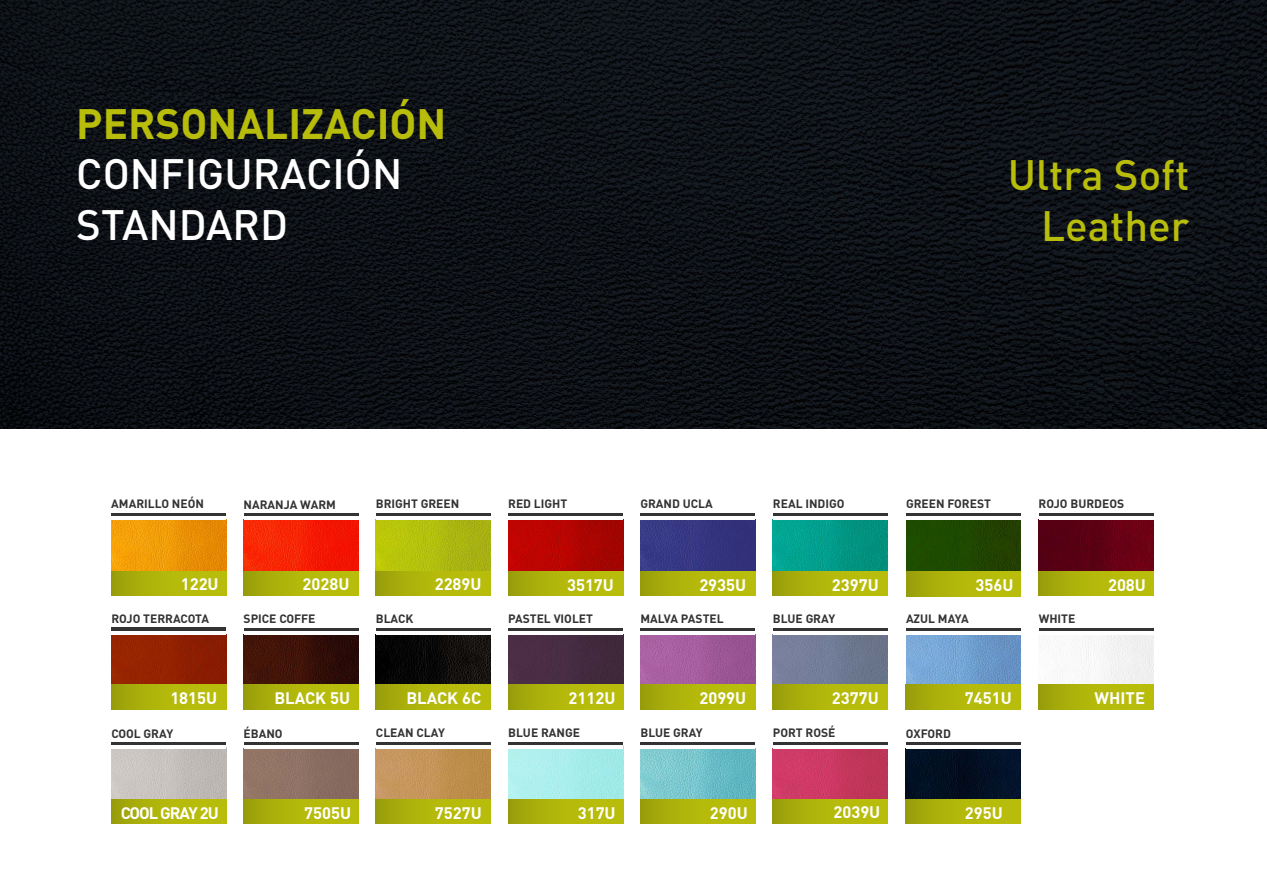
<style>
.page{position:relative;width:1267px;height:893px;background:#fff}
.page>*{position:absolute;margin:0;border:0;box-sizing:border-box;transform-origin:0 0}
.t1{font:500 42px/50.4px "DIN Pro";color:#fff}
.t2{font:500 42px/50.4px "DIN Pro";color:#b8bd0b;text-align:right}
.t3{font:700 42px "DIN Pro";color:#b8bd0b}
.t4{font:700 16.5px "DIN Pro";color:#fff}
.t5{font:700 16.5px "DIN Pro";letter-spacing:-.06em;color:#fff}
.t6{font:700 12px "DIN Pro";color:#333}
</style>
<div class="page">
<img style="left:111px;top:520px;width:115px;height:52px">
<img style="left:0;top:0;width:1266px;height:428px">
<img style="left:905px;top:749px;width:115px;height:50px">
<img style="left:772px;top:748px;width:115px;height:51px">
<img style="left:508px;top:749px;width:115px;height:50px">
<img style="left:640px;top:749px;width:115px;height:50px">
<img style="left:376px;top:749px;width:114px;height:50px">
<img style="left:243px;top:748px;width:115px;height:75px">
<img style="left:111px;top:749px;width:115px;height:50px">
<img style="left:1038px;top:635px;width:115px;height:50px">
<img style="left:906px;top:635px;width:114px;height:50px">
<img style="left:772px;top:634px;width:115px;height:51px">
<img style="left:640px;top:635px;width:115px;height:50px">
<img style="left:243px;top:634px;width:115px;height:51px">
<img style="left:376px;top:635px;width:114px;height:50px">
<img style="left:111px;top:635px;width:115px;height:50px">
<img style="left:1038px;top:519px;width:115px;height:53px">
<img style="left:906px;top:520px;width:114px;height:52px">
<img style="left:772px;top:519px;width:115px;height:53px">
<img style="left:640px;top:520px;width:115px;height:51px">
<img style="left:508px;top:520px;width:115px;height:51px">
<img style="left:376px;top:520px;width:114px;height:52px">
<img style="left:243px;top:519px;width:115px;height:53px">
<img style="left:508px;top:635px;width:115px;height:50px">
<hr style="left:111px;top:513px;width:115px;height:3px;background:#333">
<div style="left:111px;top:572px;width:115px;height:24px;background:linear-gradient(to right,#a0a50b,#bfc40b)"></div>
<hr style="left:243px;top:513px;width:115px;height:3px;background:#333">
<div style="left:243px;top:572px;width:115px;height:24px;background:linear-gradient(to right,#a0a50b,#bfc40b)"></div>
<hr style="left:376px;top:513px;width:114px;height:3px;background:#333">
<div style="left:376px;top:572px;width:114px;height:24px;background:linear-gradient(to right,#a1a60b,#bec30b)"></div>
<hr style="left:508px;top:513px;width:115px;height:3px;background:#333">
<div style="left:508px;top:571px;width:115px;height:25px;background:linear-gradient(to right,#a0a50b,#bfc40b)"></div>
<hr style="left:640px;top:513px;width:115px;height:3px;background:#333">
<div style="left:640px;top:571px;width:115px;height:25px;background:linear-gradient(to right,#a0a50b,#bfc40b)"></div>
<hr style="left:905px;top:513px;width:115px;height:3px;background:#333">
<div style="left:905px;top:572px;width:115px;height:24px;background:linear-gradient(to right,#a0a50b,#bfc40b)"></div>
<hr style="left:772px;top:513px;width:115px;height:3px;background:#333">
<div style="left:772px;top:572px;width:115px;height:24px;background:linear-gradient(to right,#a0a50b,#bfc40b)"></div>
<hr style="left:1038px;top:513px;width:115px;height:3px;background:#333">
<div style="left:1038px;top:572px;width:115px;height:24px;background:linear-gradient(to right,#a0a50b,#bfc40b)"></div>
<hr style="left:111px;top:628px;width:115px;height:3px;background:#333">
<div style="left:111px;top:685px;width:115px;height:24px;background:linear-gradient(to right,#a0a50b,#bfc40b)"></div>
<hr style="left:243px;top:628px;width:115px;height:3px;background:#333">
<div style="left:243px;top:685px;width:115px;height:24px;background:linear-gradient(to right,#a0a50b,#bfc40b)"></div>
<hr style="left:376px;top:628px;width:114px;height:3px;background:#333">
<div style="left:376px;top:685px;width:114px;height:24px;background:linear-gradient(to right,#a1a60b,#bec30b)"></div>
<hr style="left:508px;top:628px;width:115px;height:3px;background:#333">
<div style="left:508px;top:685px;width:115px;height:24px;background:linear-gradient(to right,#a0a50b,#bfc40b)"></div>
<hr style="left:640px;top:628px;width:115px;height:3px;background:#333">
<div style="left:640px;top:685px;width:115px;height:24px;background:linear-gradient(to right,#a0a50b,#bfc40b)"></div>
<hr style="left:772px;top:628px;width:115px;height:3px;background:#333">
<div style="left:772px;top:685px;width:115px;height:24px;background:linear-gradient(to right,#a0a50b,#bfc40b)"></div>
<hr style="left:905px;top:628px;width:115px;height:3px;background:#333">
<div style="left:905px;top:685px;width:115px;height:24px;background:linear-gradient(to right,#a0a50b,#bfc40b)"></div>
<hr style="left:1038px;top:628px;width:115px;height:3px;background:#333">
<div style="left:1038px;top:685px;width:115px;height:24px;background:linear-gradient(to right,#a0a50b,#bfc40b)"></div>
<hr style="left:111px;top:742px;width:115px;height:3px;background:#333">
<div style="left:111px;top:799px;width:115px;height:25px;background:linear-gradient(to right,#a0a50b,#bfc40b)"></div>
<hr style="left:243px;top:742px;width:115px;height:3px;background:#333">
<div style="left:244px;top:799px;width:114px;height:24px;background:linear-gradient(to right,#a1a60b,#bec30b)"></div>
<hr style="left:376px;top:742px;width:115px;height:3px;background:#333">
<div style="left:376px;top:799px;width:114px;height:24px;background:linear-gradient(to right,#a1a60b,#bec30b)"></div>
<hr style="left:508px;top:742px;width:115px;height:3px;background:#333">
<div style="left:508px;top:799px;width:115px;height:24px;background:linear-gradient(to right,#a0a50b,#bfc40b)"></div>
<hr style="left:640px;top:742px;width:115px;height:3px;background:#333">
<div style="left:640px;top:799px;width:115px;height:24px;background:linear-gradient(to right,#a0a50b,#bfc40b)"></div>
<hr style="left:772px;top:742px;width:115px;height:3px;background:#333">
<div style="left:772px;top:799px;width:115px;height:24px;background:linear-gradient(to right,#a0a50b,#bfc40b)"></div>
<hr style="left:905px;top:743px;width:115px;height:3px;background:#333">
<div style="left:905px;top:799px;width:115px;height:25px;background:linear-gradient(to right,#a0a50b,#bfc40b)"></div>
<h1 class="t3" style="left:76px;top:95px;width:371px">PERSONALIZACIÓN</h1>
<h1 class="t1" style="left:76px;top:147px;width:327px">CONFIGURACIÓN<br>STANDARD</h1>
<h1 class="t2" style="left:1007px;top:148px;width:183px">Ultra Soft<br>Leather</h1>
<p class="t6" style="left:111px;top:496px;width:94px">AMARILLO NEÓN</p>
<p class="t6" style="left:243px;top:496px;width:94px">NARANJA WARM</p>
<p class="t6" style="left:376px;top:496px;width:85px">BRIGHT GREEN</p>
<p class="t6" style="left:508px;top:496px;width:61px">RED LIGHT</p>
<p class="t6" style="left:640px;top:496px;width:74px">GRAND UCLA</p>
<p class="t6" style="left:772px;top:496px;width:73px">REAL INDIGO</p>
<p class="t6" style="left:905px;top:496px;width:86px">GREEN FOREST</p>
<p class="t6" style="left:1038px;top:496px;width:87px">ROJO BURDEOS</p>
<h2 class="t4" style="left:181px;top:572px;width:39px">122U</h2>
<h2 class="t4" style="left:302px;top:573px;width:48px">2028U</h2>
<h2 class="t4" style="left:434px;top:572px;width:48px">2289U</h2>
<h2 class="t4" style="left:567px;top:574px;width:48px">3517U</h2>
<h2 class="t4" style="left:699px;top:574px;width:48px">2935U</h2>
<h2 class="t4" style="left:831px;top:574px;width:48px">2397U</h2>
<h2 class="t4" style="left:975px;top:574px;width:39px">356U</h2>
<h2 class="t4" style="left:1107px;top:574px;width:39px">208U</h2>
<p class="t6" style="left:111px;top:610px;width:99px">ROJO TERRACOTA</p>
<p class="t6" style="left:243px;top:610px;width:73px">SPICE COFFE</p>
<p class="t6" style="left:376px;top:611px;width:39px">BLACK</p>
<p class="t6" style="left:508px;top:611px;width:86px">PASTEL VIOLET</p>
<p class="t6" style="left:640px;top:611px;width:85px">MALVA PASTEL</p>
<p class="t6" style="left:772px;top:611px;width:64px">BLUE GRAY</p>
<p class="t6" style="left:905px;top:611px;width:64px">AZUL MAYA</p>
<p class="t6" style="left:1038px;top:611px;width:38px">WHITE</p>
<h2 class="t4" style="left:170px;top:687px;width:48px">1815U</h2>
<h2 class="t4" style="left:274px;top:687px;width:77px">BLACK 5U</h2>
<h2 class="t4" style="left:406px;top:687px;width:76px">BLACK 6C</h2>
<h2 class="t4" style="left:568px;top:687px;width:48px">2112U</h2>
<h2 class="t4" style="left:699px;top:687px;width:48px">2099U</h2>
<h2 class="t4" style="left:831px;top:687px;width:48px">2377U</h2>
<h2 class="t4" style="left:964px;top:687px;width:48px">7451U</h2>
<h2 class="t4" style="left:1094px;top:687px;width:52px">WHITE</h2>
<p class="t6" style="left:111px;top:725px;width:63px">COOL GRAY</p>
<p class="t6" style="left:243px;top:725px;width:41px">ÉBANO</p>
<p class="t6" style="left:376px;top:725px;width:71px">CLEAN CLAY</p>
<p class="t6" style="left:508px;top:725px;width:73px">BLUE RANGE</p>
<p class="t6" style="left:640px;top:725px;width:64px">BLUE GRAY</p>
<p class="t6" style="left:772px;top:725px;width:64px">PORT ROSÉ</p>
<p class="t6" style="left:905px;top:725px;width:47px">OXFORD</p>
<h2 class="t5" style="left:121px;top:802px;width:99px">COOL GRAY 2U</h2>
<h2 class="t4" style="left:304px;top:801px;width:48px">7505U</h2>
<h2 class="t4" style="left:435px;top:801px;width:48px">7527U</h2>
<h2 class="t4" style="left:577px;top:801px;width:39px">317U</h2>
<h2 class="t4" style="left:709px;top:801px;width:39px">290U</h2>
<h2 class="t4" style="left:833px;top:801px;width:48px">2039U</h2>
<h2 class="t4" style="left:964px;top:802px;width:39px">295U</h2>
</div>
